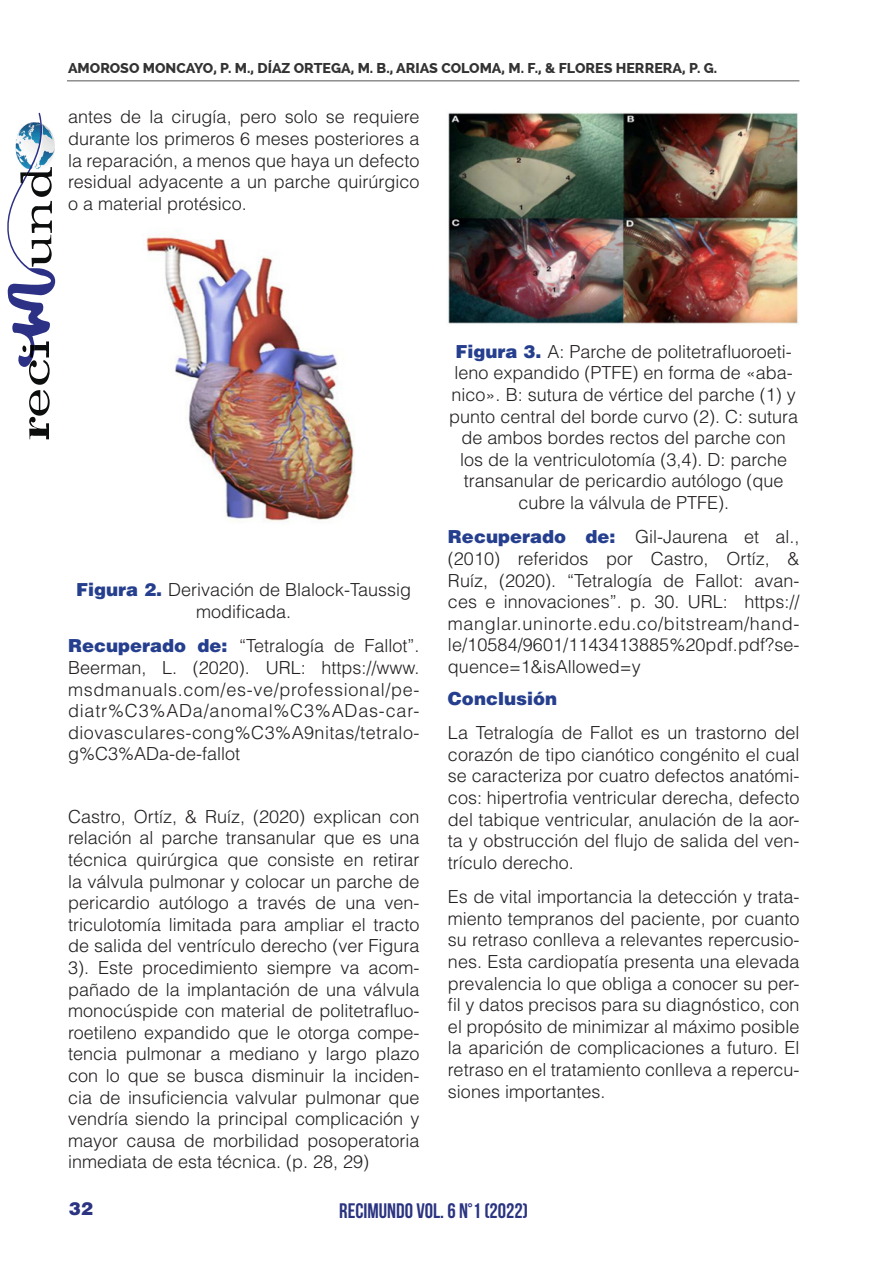
<style>
.page{position:relative;width:893px;height:1263px;background:#fff}
.page>*{position:absolute;margin:0;border:0;box-sizing:border-box;transform-origin:0 0}
.t1{font:700 21px "Bebas Neue";color:#2b3481}
.t2{font:300 18px/21.6px "Helvetica LT Std";color:#231f20;text-align:justify}
.t3{font:900 18px "Helvetica LT Std";color:#253f8e}
.t4{font:900 18px "Helvetica LT Std";color:#2b3481}
.t5{font:800 14.25px "Raleway";color:#333}
.s1{font-weight:900;color:#253f8e}
</style>
<div class="page">
<hr style="left:67px;top:80px;width:732px;height:1px;background:#545557">
<svg style="left:7px;top:113px;width:48px;height:326px"></svg>
<img style="left:146px;top:230px;width:209px;height:292px">
<img style="left:448px;top:112px;width:350px;height:212px">
<p class="t5" style="left:68px;top:60px;width:651px">AMOROSO MONCAYO, P. M., DÍAZ ORTEGA, M. B., ARIAS COLOMA, M. F., &amp; FLORES HERRERA, P. G.</p>
<p class="t2" style="left:68px;top:106px;width:353px">antes de la cirugía, pero solo se requiere durante los primeros 6 meses posteriores a la reparación, a menos que haya un defecto residual adyacente a un parche quirúrgico o a material protésico.</p>
<p class="t2" style="left:76px;top:579px;width:337px;text-align:center"><span class="s1">Figura 2.</span> Derivación de Blalock-Taussig modificada.</p>
<p class="t2" style="left:68px;top:635px;width:353px"><span class="s1">Recuperado de:</span> “Tetralogía de Fallot”.<br>Beerman, L. (2020). URL: https://www. msdmanuals.com/es-ve/professional/pe&shy;diatr%C3%ADa/anomal%C3%ADas-car&shy;diovasculares-cong%C3%A9nitas/tetralo&shy;g%C3%ADa-de-fallot</p>
<p class="t2" style="left:68px;top:805px;width:353px">Castro, Ortíz, &amp; Ruíz, (2020) explican con relación al parche transanular que es una técnica quirúrgica que consiste en retirar la válvula pulmonar y colocar un parche de pericardio autólogo a través de una ven&shy;triculotomía limitada para ampliar el tracto de salida del ventrículo derecho (ver Figura 3). Este procedimiento siempre va acom&shy;pañado de la implantación de una válvula monocúspide con material de politetrafluo&shy;roetileno expandido que le otorga compe&shy;tencia pulmonar a mediano y largo plazo con lo que se busca disminuir la inciden&shy;cia de insuficiencia valvular pulmonar que vendría siendo la principal complicación y mayor causa de morbilidad posoperatoria inmediata de esta técnica. (p. 28, 29)</p>
<p class="t2" style="left:449px;top:340px;width:350px;text-align:center"><span class="s1">Figura 3.</span> A: Parche de politetrafluoroeti&shy;leno expandido (PTFE) en forma de «aba&shy;nico». B: sutura de vértice del parche (1) y punto central del borde curvo (2). C: sutura de ambos bordes rectos del parche con los de la ventriculotomía (3,4). D: parche transanular de pericardio autólogo (que cubre la válvula de PTFE).</p>
<p class="t2" style="left:448px;top:526px;width:353px"><span class="s1">Recuperado de:</span> Gil-Jaurena et al., (2010) referidos por Castro, Ortíz, &amp; Ruíz, (2020). “Tetralogía de Fallot: avan&shy;ces e innovaciones”. p. 30. URL: https:// manglar.uninorte.edu.co/bitstream/hand&shy;le/10584/9601/1143413885%20pdf.pdf?se&shy;quence=1&amp;isAllowed=y</p>
<p class="t3" style="left:448px;top:687px;width:111px">Conclusión</p>
<p class="t2" style="left:448px;top:722px;width:353px">La Tetralogía de Fallot es un trastorno del corazón de tipo cianótico congénito el cual se caracteriza por cuatro defectos anatómi&shy;cos: hipertrofia ventricular derecha, defecto del tabique ventricular, anulación de la aor&shy;ta y obstrucción del flujo de salida del ven&shy;trículo derecho.</p>
<p class="t2" style="left:448px;top:886px;width:353px">Es de vital importancia la detección y trata&shy;miento tempranos del paciente, por cuanto su retraso conlleva a relevantes repercusio&shy;nes. Esta cardiopatía presenta una elevada prevalencia lo que obliga a conocer su per&shy;fil y datos precisos para su diagnóstico, con el propósito de minimizar al máximo posible la aparición de complicaciones a futuro. El retraso en el tratamiento conlleva a repercu&shy;siones importantes.</p>
<p class="t4" style="left:69px;top:1197px;width:26px">32</p>
<p class="t1" style="left:339px;top:1199px;width:190px">RECIMUNDO VOL. 6 N°1 (2022)</p>
</div>
